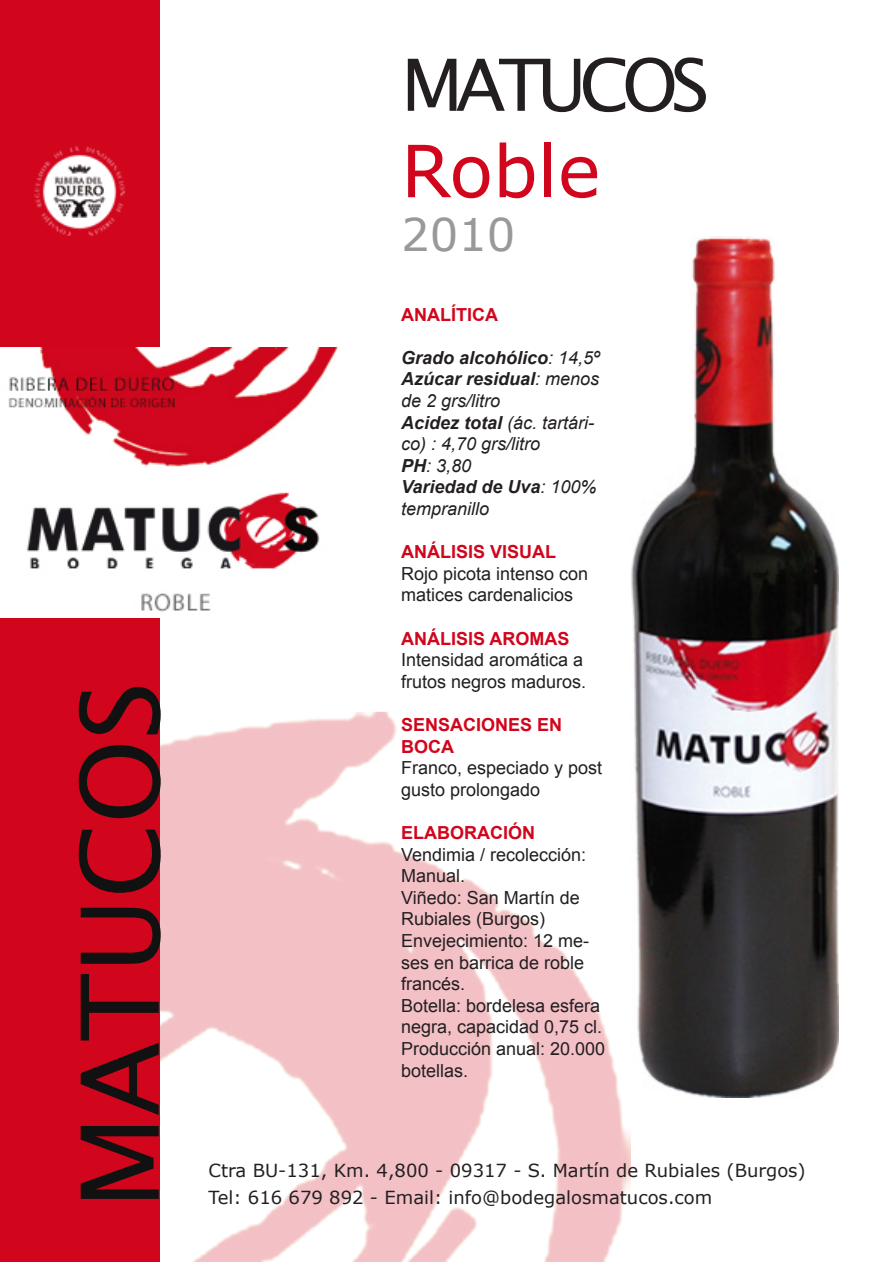
<style>
.page{position:relative;width:893px;height:1263px;background:#fff}
.page>*{position:absolute;margin:0;border:0;box-sizing:border-box;transform-origin:0 0}
.t1{font:108px "Lucida Sans";color:#111}
.t2{font:72px "Lucida Sans";letter-spacing:-.1em;color:#231f20}
.t3{font:72px "Verdana";color:#d1051c}
.t4{font:45px "Verdana";color:#999}
.t5{font:18px/21.6px "Arial";color:#231f20}
.t6{font:italic 18px/21.6px "Arial";color:#231f20}
.t7{font:18px "Verdana";color:#231f20}
.t8{font:700 18px/21.6px "Arial";color:#d1051c}
.t9{font:italic 700 18px "Arial";color:#231f20}
.s1{font-weight:400}
.s2{font-weight:700}
</style>
<div class="page">
<img style="left:159px;top:663px;width:471px;height:598px">
<img style="left:630px;top:236px;width:209px;height:861px">
<div style="left:0;top:0;width:159px;height:1261px;background:#d1051c"></div>
<img style="left:0;top:348px;width:338px;height:270px">
<img style="left:35px;top:147px;width:90px;height:88px">
<p class="t1" style="left:59px;top:1209px;width:529px;rotate:-90deg">MATUCOS</p>
<p class="t2" style="left:401px;top:44px;width:310px">MATUCOS</p>
<p class="t3" style="left:401px;top:125px;width:201px">Roble</p>
<p class="t4" style="left:401px;top:206px;width:116px">2010</p>
<p class="t8" style="left:401px;top:304px;width:98px">ANALÍTICA</p>
<p class="t9" style="left:401px;top:346px;width:200px">Grado alcohólico<span class="s1">: 14,5º</span></p>
<p class="t6" style="left:401px;top:368px;width:200px"><span class="s2">Azúcar residual</span>: menos de 2 grs/litro</p>
<p class="t6" style="left:401px;top:412px;width:195px"><span class="s2">Acidez total</span> (ác. tartári&shy;co) : 4,70 grs/litro</p>
<p class="t6" style="left:401px;top:455px;width:72px"><span class="s2">PH</span>: 3,80</p>
<p class="t6" style="left:401px;top:476px;width:197px"><span class="s2">Variedad de Uva</span>: 100% tempranillo</p>
<p class="t8" style="left:401px;top:542px;width:157px">ANÁLISIS VISUAL</p>
<p class="t5" style="left:401px;top:563px;width:189px">Rojo picota intenso con matices cardenalicios</p>
<p class="t8" style="left:401px;top:628px;width:170px">ANÁLISIS AROMAS</p>
<p class="t5" style="left:401px;top:649px;width:187px">Intensidad aromática a frutos negros maduros.</p>
<p class="t8" style="left:401px;top:714px;width:163px">SENSACIONES EN<br>BOCA</p>
<p class="t5" style="left:401px;top:757px;width:203px">Franco, especiado y post gusto prolongado</p>
<p class="t8" style="left:401px;top:822px;width:135px">ELABORACIÓN</p>
<p class="t5" style="left:401px;top:844px;width:187px">Vendimia / recolección:<br>Manual.</p>
<p class="t5" style="left:401px;top:887px;width:180px">Viñedo: San Martín de<br>Rubiales (Burgos)</p>
<p class="t5" style="left:401px;top:930px;width:190px">Envejecimiento: 12 me&shy;ses en barrica de roble francés.</p>
<p class="t5" style="left:401px;top:995px;width:203px">Botella: bordelesa esfera negra, capacidad 0,75 cl.</p>
<p class="t5" style="left:401px;top:1038px;width:206px">Producción anual: 20.000 botellas.</p>
<p class="t7" style="left:209px;top:1159px;width:599px">Ctra BU-131, Km. 4,800 - 09317 - S. Martín de Rubiales (Burgos)</p>
<p class="t7" style="left:209px;top:1186px;width:505px">Tel: 616 679 892 - Email: info@bodegalosmatucos.com</p>
</div>
